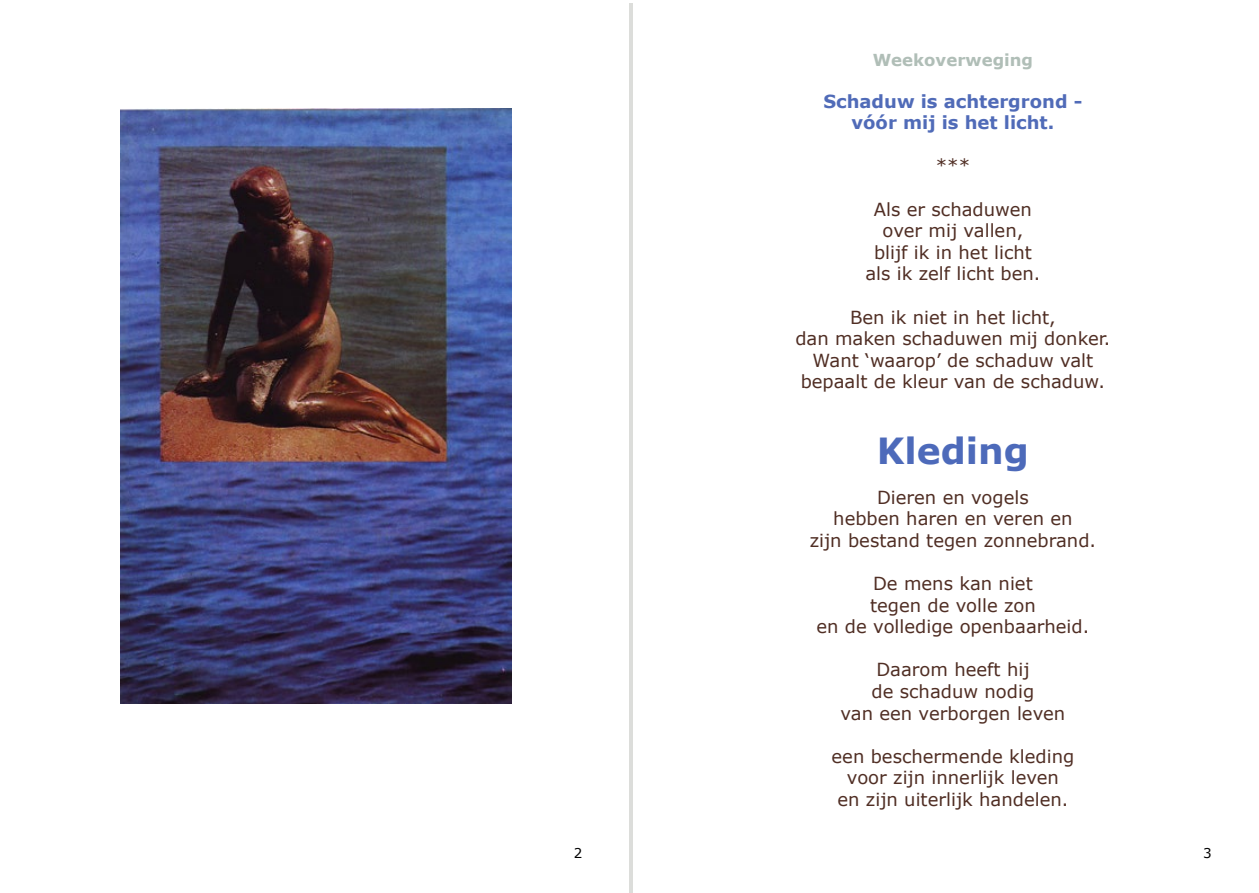
<style>
.page{position:relative;width:1259px;height:893px;background:#fff}
.page>*{position:absolute;margin:0;border:0;box-sizing:border-box;transform-origin:0 0}
.t1{font:700 36px "Verdana";color:#4d6aba}
.t2{font:18px/21.6px "Verdana";color:#502e24;text-align:center}
.t3{font:700 18px/21.6px "Verdana";color:#506bb8;text-align:center}
.t4{font:700 16.5px "Verdana";color:#b0beb7}
.t5{font:13.5px "Verdana";color:#000}
</style>
<div class="page">
<hr style="left:631px;top:3px;width:1px;height:890px;background:#babcb7">
<hr style="left:629px;top:3px;width:1px;height:890px;background:#babcb7">
<img style="left:121px;top:108px;width:390px;height:595px">
<p class="t4" style="left:872px;top:50px;width:162px">Weekoverweging</p>
<p class="t3" style="left:823px;top:90px;width:260px">Schaduw is achtergrond - vóór mij is het licht.</p>
<p class="t2" style="left:935px;top:155px;width:36px">***</p>
<p class="t2" style="left:865px;top:199px;width:177px">Als er schaduwen over mij vallen, blijf ik in het licht als ik zelf licht ben.</p>
<p class="t2" style="left:795px;top:307px;width:317px">Ben ik niet in het licht,<br>dan maken schaduwen mij donker.<br>Want ‘waarop’ de schaduw valt bepaalt de kleur van de schaduw.</p>
<h1 class="t1" style="left:876px;top:428px;width:154px">Kleding</h1>
<p class="t2" style="left:809px;top:487px;width:288px">Dieren en vogels<br>hebben haren en veren en<br>zijn bestand tegen zonnebrand.</p>
<p class="t2" style="left:816px;top:573px;width:274px">De mens kan niet<br>tegen de volle zon<br>en de volledige openbaarheid.</p>
<p class="t2" style="left:840px;top:659px;width:226px">Daarom heeft hij<br>de schaduw nodig<br>van een verborgen leven</p>
<p class="t2" style="left:831px;top:746px;width:244px">een beschermende kleding voor zijn innerlijk leven<br>en zijn uiterlijk handelen.</p>
<p class="t5" style="left:574px;top:844px;width:10px">2</p>
<p class="t5" style="left:1203px;top:844px;width:10px">3</p>
</div>
